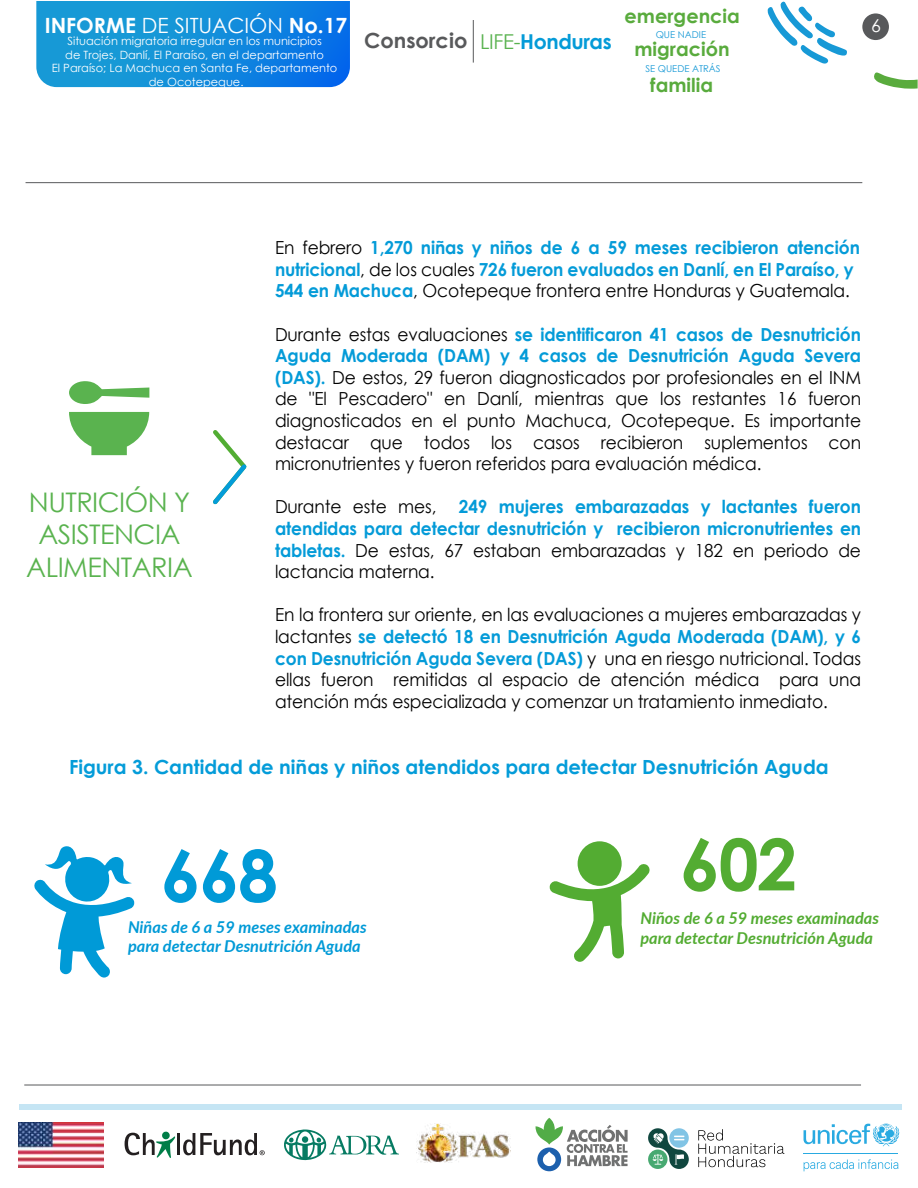
<style>
.page{position:relative;width:918px;height:1188px;background:#fff}
.page>*{position:absolute;margin:0;border:0;box-sizing:border-box;transform-origin:0 0}
.t1{font:700 71.4px "Century Gothic";color:#009ad7}
.t2{font:700 71.4px "Century Gothic";color:#53ac32}
.t3{font:27px/32.4px "Century Gothic";letter-spacing:-.02em;color:#5ab34f;text-align:center}
.t4{font:700 21px "Century Gothic";color:#fff}
.t5{font:700 20.85px "Century Gothic";color:#58595b}
.t6{font:700 19.5px "Century Gothic";color:#049cd9}
.t7{font:700 19.35px/33.5px "Century Gothic";color:#59ab3d;text-align:center}
.t8{font:18px/21.6px "Century Gothic";letter-spacing:-.005em;color:#000;text-align:justify;scale:.95 1}
.t9{font:700 18px/21.6px "Century Gothic";letter-spacing:-.005em;color:#049bd8;scale:.95 1}
.t10{font:17.85px "Century Gothic";color:#fff}
.t11{font:italic 700 16.35px/19.6px "Lato";color:#009ad7}
.t12{font:italic 700 16.35px/19.6px "Lato";color:#53ac32}
.t13{font:11.4px/13.6px "Century Gothic";color:#fff;text-align:center}
.t14{font:9.45px "Century Gothic";color:#1799d6}
.s1{font-weight:400}
.s2{font-weight:400;font-size:20.55px;color:#59b24f}
.s3{font-size:20.55px;color:#049bd8}
.s4{font-weight:400;color:#000}
.s5{font-weight:700;color:#049bd8}
</style>
<div class="page">
<svg style="left:36px;top:1px;width:314px;height:86px;background:#138cdb"></svg>
<svg style="left:874px;top:72px;width:44px;height:17px"></svg>
<svg style="left:767px;top:1px;width:80px;height:63px"></svg>
<hr style="left:473px;top:20px;width:1px;height:43px;background:#58595b">
<div style="left:862px;top:13px;width:27px;height:27px;background:#58595b;border-radius:50%"></div>
<div style="left:20px;top:1104px;width:882px;height:5px;background:#c5e5f4"></div>
<hr style="left:26px;top:182px;width:836px;height:1px;background:#58595b">
<hr style="left:24px;top:1085px;width:837px;height:1px;background:#58595b">
<svg style="left:213px;top:430px;width:34px;height:75px"></svg>
<svg style="left:69px;top:381px;width:80px;height:74px"></svg>
<svg style="left:804px;top:1124px;width:95px;height:22px"></svg>
<hr style="left:803px;top:1153px;width:95px;height:1px;background:#29aae1">
<svg style="left:804px;top:1159px;width:94px;height:12px"></svg>
<img style="left:19px;top:1123px;width:84px;height:44px">
<svg style="left:284px;top:1129px;width:115px;height:31px"></svg>
<hr style="left:177px;top:1133px;width:3px;height:22px;background:#231f20">
<svg style="left:125px;top:1132px;width:50px;height:26px"></svg>
<svg style="left:183px;top:1133px;width:82px;height:22px"></svg>
<img style="left:416px;top:1123px;width:95px;height:40px">
<svg style="left:536px;top:1118px;width:92px;height:53px"></svg>
<svg style="left:698px;top:1129px;width:86px;height:38px"></svg>
<svg style="left:648px;top:1128px;width:41px;height:41px"></svg>
<svg style="left:34px;top:846px;width:101px;height:132px"></svg>
<div style="left:578px;top:841px;width:44px;height:45px;background:#53ac32;border-radius:50%"></div>
<svg style="left:549px;top:863px;width:101px;height:99px"></svg>
<p class="t4" style="left:45px;top:9px;width:304px">INFORME <span class="s1">DE SITUACIÓN</span> No.17</p>
<p class="t7" style="left:625px;top:-2px;width:117px">emergencia migración</p>
<p class="t7" style="left:650px;top:68px;width:64px">familia</p>
<p class="t14" style="left:656px;top:28px;width:52px">QUE NADIE</p>
<p class="t14" style="left:645px;top:62px;width:77px">SE QUEDE ATRÁS</p>
<p class="t5" style="left:364px;top:25px;width:249px">Consorcio <span class="s2">LIFE-</span><span class="s3">Honduras</span></p>
<p class="t13" style="left:52px;top:34px;width:287px">Situación migratoria irregular en los municipios<br>de Trojes, Danlí, El Paraíso, en el departamento<br>El Paraíso; La Machuca en Santa Fe, departamento de Ocotepeque.</p>
<p class="t10" style="left:871px;top:13px;width:11px">6</p>
<h2 class="t3" style="left:26px;top:486px;width:168px">NUTRICIÓN Y<br>ASISTENCIA<br>ALIMENTARIA</h2>
<p class="t9" style="left:275px;top:236px;width:617px"><span class="s4">En febrero</span> 1,270 niñas y niños de 6 a 59 meses recibieron atención nutricional<span class="s4">, de los cuales</span> 726 fueron evaluados en Danlí, en El Paraíso, y<br>544 en Machuca<span class="s4">, Ocotepeque frontera entre Honduras y Guatemala.</span></p>
<p class="t8" style="left:275px;top:323px;width:619px">Durante estas evaluaciones <span class="s5">se identificaron 41 casos de Desnutrición Aguda Moderada (DAM) y 4 casos de Desnutrición Aguda Severa (DAS).</span> De estos, 29 fueron diagnosticados por profesionales en el INM de "El Pescadero" en Danlí, mientras que los restantes 16 fueron diagnosticados en el punto Machuca, Ocotepeque. Es importante destacar que todos los casos recibieron suplementos con micronutrientes y fueron referidos para evaluación médica.</p>
<p class="t9" style="left:275px;top:495px;width:618px;text-align:justify"><span class="s4">Durante este mes,</span> 249 mujeres embarazadas y lactantes fueron atendidas para detectar desnutrición y recibieron micronutrientes en tabletas. <span class="s4">De estas, 67 estaban embarazadas y 182 en periodo de lactancia materna.</span></p>
<p class="t8" style="left:275px;top:604px;width:618px">En la frontera sur oriente, en las evaluaciones a mujeres embarazadas y lactantes <span class="s5">se detectó 18 en Desnutrición Aguda Moderada (DAM), y 6 con Desnutrición Aguda Severa (DAS)</span> y una en riesgo nutricional. Todas ellas fueron remitidas al espacio de atención médica para una atención más especializada y comenzar un tratamiento inmediato.</p>
<p class="t6" style="left:69px;top:752px;width:761px">Figura 3. Cantidad de niñas y niños atendidos para detectar Desnutrición Aguda</p>
<h1 class="t1" style="left:161px;top:822px;width:119px">668</h1>
<h1 class="t2" style="left:680px;top:810px;width:119px">602</h1>
<p class="t11" style="left:128px;top:916px;width:240px">Niñas de 6 a 59 meses examinadas para detectar Desnutrición Aguda</p>
<p class="t12" style="left:640px;top:908px;width:240px">Niños de 6 a 59 meses examinadas para detectar Desnutrición Aguda</p>
</div>
